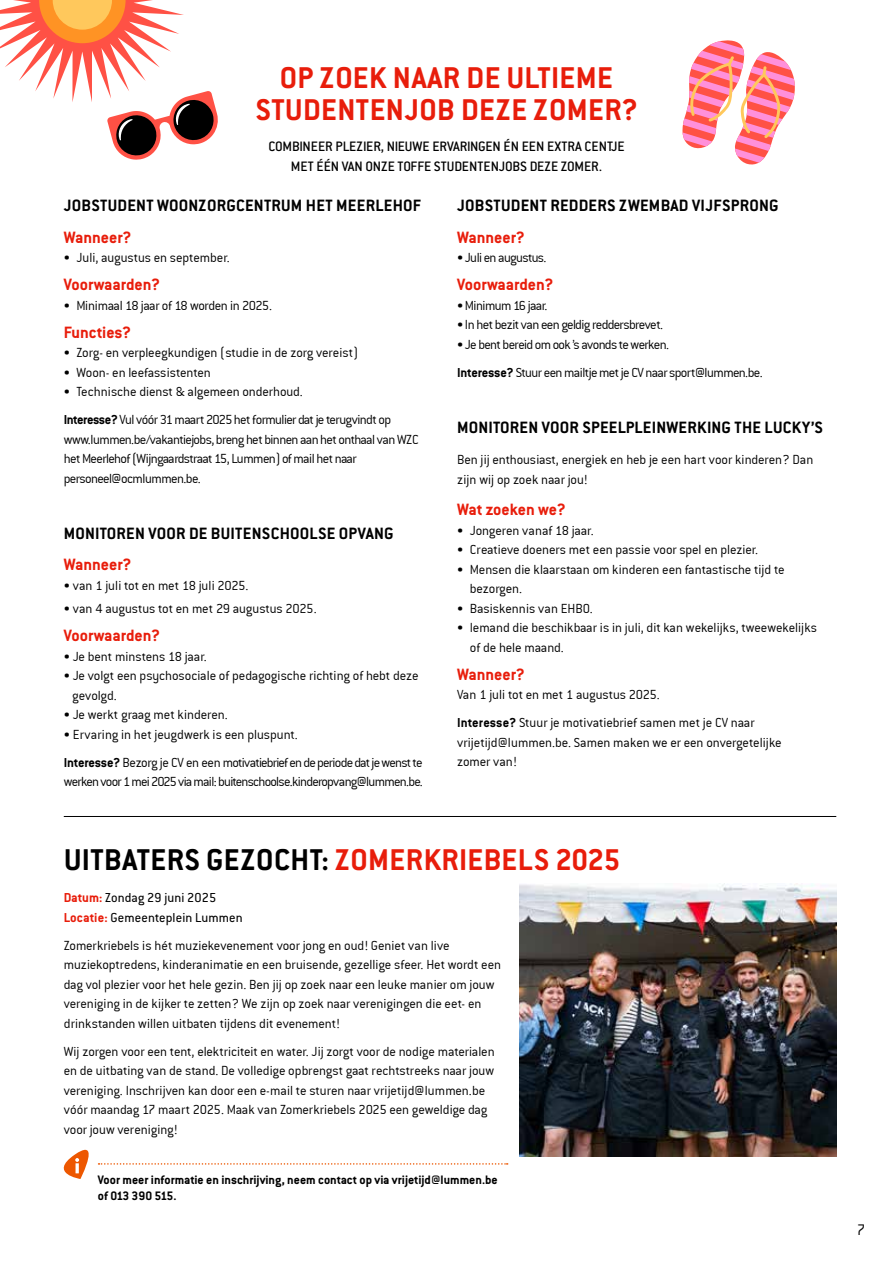
<style>
.page{position:relative;width:893px;height:1263px;background:#fff}
.page>*{position:absolute;margin:0;border:0;box-sizing:border-box;transform-origin:0 0}
.t1{font:700 33px/31.5px "Conduit ITC";letter-spacing:.015em;color:#e81d0b;text-align:center}
.t2{font:700 33px "Conduit ITC";letter-spacing:.015em;color:#000}
.t3{font:700 18px "Conduit ITC";letter-spacing:.015em;color:#000}
.t4{font:700 18px "Conduit ITC";color:#e81d0b}
.t5{font:16.5px "Conduit ITCTT Light";color:#000}
.t6{font:500 15px/19.5px "Conduit ITC";color:#000;text-align:center}
.t7{font:14.25px/19.5px "Conduit ITCTT Light";letter-spacing:-.01em;color:#000}
.t8{font:14.25px/19.5px "Conduit ITCTT Light";letter-spacing:-.045em;color:#000}
.t9{font:14.25px/28px "Conduit ITCTT Light";letter-spacing:-.03em;color:#000}
.t10{font:14.25px "Conduit ITCTT Light";letter-spacing:-.055em;color:#000}
.t11{font:14.25px/19.5px "Conduit ITC Std";letter-spacing:.01em;color:#000}
.t12{font:14.25px "Conduit ITCTT Light";letter-spacing:.01em;color:#000}
.t13{font:14.25px "Conduit ITCTT Light";letter-spacing:-.04em;color:#000}
.t14{font:700 13.5px/16.5px "Conduit ITC";color:#000}
.s1{font-family:"Conduit ITC Std";font-weight:700}
.s2{color:#e81d0b}
.s3{font-weight:700;color:#e81d0b}
</style>
<div class="page">
<svg style="left:63px;top:1150px;width:445px;height:29px"></svg>
<img style="left:520px;top:884px;width:316px;height:273px">
<hr style="left:64px;top:816px;width:772px;height:1px;background:#000">
<svg style="left:682px;top:40px;width:113px;height:125px"></svg>
<svg style="left:0;top:0;width:218px;height:160px"></svg>
<h1 class="t1" style="left:255px;top:61px;width:384px">OP ZOEK NAAR DE ULTIEME<br>STUDENTENJOB DEZE ZOMER?</h1>
<p class="t6" style="left:268px;top:137px;width:358px">COMBINEER PLEZIER, NIEUWE ERVARINGEN ÉN EEN EXTRA CENTJE<br>MET ÉÉN VAN ONZE TOFFE STUDENTENJOBS DEZE ZOMER.</p>
<p class="t3" style="left:64px;top:195px;width:358px">JOBSTUDENT WOONZORGCENTRUM HET MEERLEHOF</p>
<p class="t4" style="left:64px;top:226px;width:69px">Wanneer?</p>
<p class="t7" style="left:64px;top:248px;width:167px">• Juli, augustus en september.</p>
<p class="t4" style="left:64px;top:274px;width:98px">Voorwaarden?</p>
<p class="t9" style="left:64px;top:291px;width:210px">• Minimaal 18 jaar of 18 worden in 2025.</p>
<p class="t4" style="left:64px;top:321px;width:69px">Functies?</p>
<p class="t7" style="left:64px;top:343px;width:296px">• Zorg- en verpleegkundigen (studie in de zorg vereist)</p>
<p class="t7" style="left:64px;top:363px;width:149px">• Woon- en leefassistenten</p>
<p class="t9" style="left:64px;top:378px;width:329px">• Technische dienst &amp; algemeen onderhoud.<br><span class="s1">Interesse?</span> Vul vóór 31 maart 2025 het formulier dat je terugvindt op</p>
<p class="t8" style="left:64px;top:429px;width:356px">www.lummen.be/vakantiejobs, breng het binnen aan het onthaal van WZC het Meerlehof (Wijngaardstraat 15, Lummen) of mail het naar personeel@ocmlummen.be.</p>
<p class="t3" style="left:64px;top:522px;width:331px">MONITOREN VOOR DE BUITENSCHOOLSE OPVANG</p>
<p class="t4" style="left:64px;top:554px;width:69px">Wanneer?</p>
<p class="t7" style="left:64px;top:575px;width:186px">• van 1 juli tot en met 18 juli 2025.</p>
<p class="t7" style="left:64px;top:599px;width:254px">• van 4 augustus tot en met 29 augustus 2025.</p>
<p class="t4" style="left:64px;top:625px;width:98px">Voorwaarden?</p>
<p class="t7" style="left:64px;top:647px;width:144px">• Je bent minstens 18 jaar.</p>
<p class="t7" style="left:72px;top:666px;width:348px;text-indent:-9px">• Je volgt een psychosociale of pedagogische richting of hebt deze gevolgd.</p>
<p class="t7" style="left:64px;top:705px;width:165px">• Je werkt graag met kinderen.</p>
<p class="t9" style="left:64px;top:720px;width:360px">• Ervaring in het jeugdwerk is een pluspunt.<br><span class="s1">Interesse?</span> Bezorg je CV en een motivatiebrief en de periode dat je wenst te</p>
<p class="t10" style="left:64px;top:774px;width:361px">werken voor 1 mei 2025 via mail: buitenschoolse.kinderopvang@lummen.be.</p>
<p class="t3" style="left:457px;top:195px;width:323px">JOBSTUDENT REDDERS ZWEMBAD VIJFSPRONG</p>
<p class="t4" style="left:457px;top:226px;width:69px">Wanneer?</p>
<p class="t8" style="left:457px;top:248px;width:91px">• Juli en augustus.</p>
<p class="t4" style="left:457px;top:274px;width:98px">Voorwaarden?</p>
<p class="t13" style="left:457px;top:297px;width:92px">• Minimum 16 jaar.</p>
<p class="t8" style="left:457px;top:315px;width:208px">• In het bezit van een geldig reddersbrevet.</p>
<p class="t8" style="left:457px;top:330px;width:307px;line-height:28px">• Je bent bereid om ook ’s avonds te werken.<br><span class="s1">Interesse?</span> Stuur een mailtje met je CV naar sport@lummen.be.</p>
<p class="t3" style="left:457px;top:416px;width:367px">MONITOREN VOOR SPEELPLEINWERKING THE LUCKY’S</p>
<p class="t7" style="left:457px;top:450px;width:358px">Ben jij enthousiast, energiek en heb je een hart voor kinderen? Dan zijn wij op zoek naar jou!</p>
<p class="t4" style="left:457px;top:499px;width:110px">Wat zoeken we?</p>
<p class="t7" style="left:457px;top:520px;width:138px">• Jongeren vanaf 18 jaar.</p>
<p class="t7" style="left:457px;top:540px;width:303px">• Creatieve doeners met een passie voor spel en plezier.</p>
<p class="t7" style="left:470px;top:559px;width:316px;text-indent:-13px">• Mensen die klaarstaan om kinderen een fantastische tijd te bezorgen.</p>
<p class="t12" style="left:457px;top:600px;width:137px">• Basiskennis van EHBO.</p>
<p class="t7" style="left:470px;top:618px;width:349px;text-indent:-13px">• Iemand die beschikbaar is in juli, dit kan wekelijks, tweewekelijks of de hele maand.</p>
<p class="t4" style="left:457px;top:663px;width:69px">Wanneer?</p>
<p class="t7" style="left:457px;top:681px;width:299px;line-height:28px">Van 1 juli tot en met 1 augustus 2025.<br><span class="s1">Interesse?</span> Stuur je motivatiebrief samen met je CV naar</p>
<p class="t7" style="left:457px;top:732px;width:326px">vrijetijd@lummen.be. Samen maken we er een onvergetelijke zomer van!</p>
<h1 class="t2" style="left:64px;top:840px;width:558px">UITBATERS GEZOCHT: <span class="s2">ZOMERKRIEBELS 2025</span></h1>
<p class="t11" style="left:64px;top:888px;width:180px"><span class="s3">Datum:</span> Zondag 29 juni 2025<br><span class="s3">Locatie:</span> Gemeenteplein Lummen</p>
<p class="t7" style="left:64px;top:936px;width:439px">Zomerkriebels is hét muziekevenement voor jong en oud! Geniet van live muziekoptredens, kinderanimatie en een bruisende, gezellige sfeer. Het wordt een dag vol plezier voor het hele gezin. Ben jij op zoek naar een leuke manier om jouw vereniging in de kijker te zetten? We zijn op zoek naar verenigingen die eet- en drinkstanden willen uitbaten tijdens dit evenement!</p>
<p class="t7" style="left:64px;top:1042px;width:432px">Wij zorgen voor een tent, elektriciteit en water. Jij zorgt voor de nodige materialen en de uitbating van de stand. De volledige opbrengst gaat rechtstreeks naar jouw vereniging. Inschrijven kan door een e-mail te sturen naar vrijetijd@lummen.be vóór maandag 17 maart 2025. Maak van Zomerkriebels 2025 een geweldige dag voor jouw vereniging!</p>
<p class="t14" style="left:98px;top:1171px;width:401px">Voor meer informatie en inschrijving, neem contact op via vrijetijd@lummen.be of 013 390 515.</p>
<p class="t5" style="left:857px;top:1220px;width:10px">7</p>
</div>
